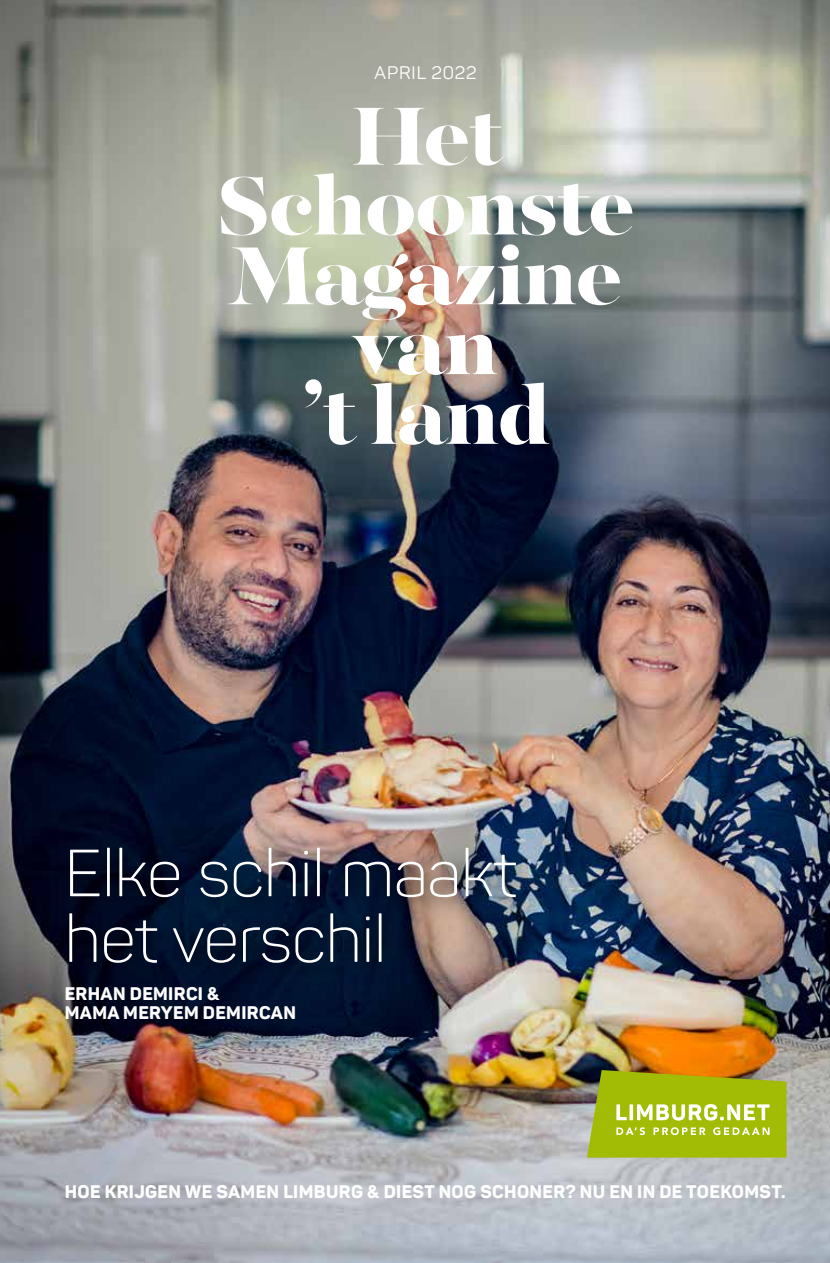
<style>
.page{position:relative;width:830px;height:1263px;background:#fff}
.page>*{position:absolute;margin:0;border:0;box-sizing:border-box;transform-origin:0 0}
.t1{font:800 91.8px/69.8px "Majesti Banner";letter-spacing:-.02em;color:#fff;text-align:center}
.t2{font:300 65.55px/65.6px "Panton";color:#fff}
.t3{font:800 18px/18.9px "Panton";letter-spacing:.02em;color:#fff}
.t4{font:18px "Panton";letter-spacing:.05em;color:#fff}
</style>
<div class="page">
<img style="left:0;top:0;width:829px;height:1263px">
<svg style="left:53px;top:833px;width:485px;height:154px;background:#2b3042"></svg>
<svg style="left:586px;top:1070px;width:200px;height:87px;background:#aaba26"></svg>
<p class="t4" style="left:374px;top:62px;width:104px">APRIL 2022</p>
<h1 class="t1" style="left:216px;top:108px;width:420px">Het<br>Schoonste<br>Magazine van<br>’t land</h1>
<h2 class="t2" style="left:65px;top:840px;width:453px">Elke schil maakt het verschil</h2>
<p class="t3" style="left:65px;top:984px;width:232px">ERHAN DEMIRCI &amp;<br>MAMA MERYEM DEMIRCAN</p>
<p class="t3" style="left:65px;top:1182px;width:722px">HOE KRIJGEN WE SAMEN LIMBURG &amp; DIEST NOG SCHONER? NU EN IN DE TOEKOMST.</p>
</div>
